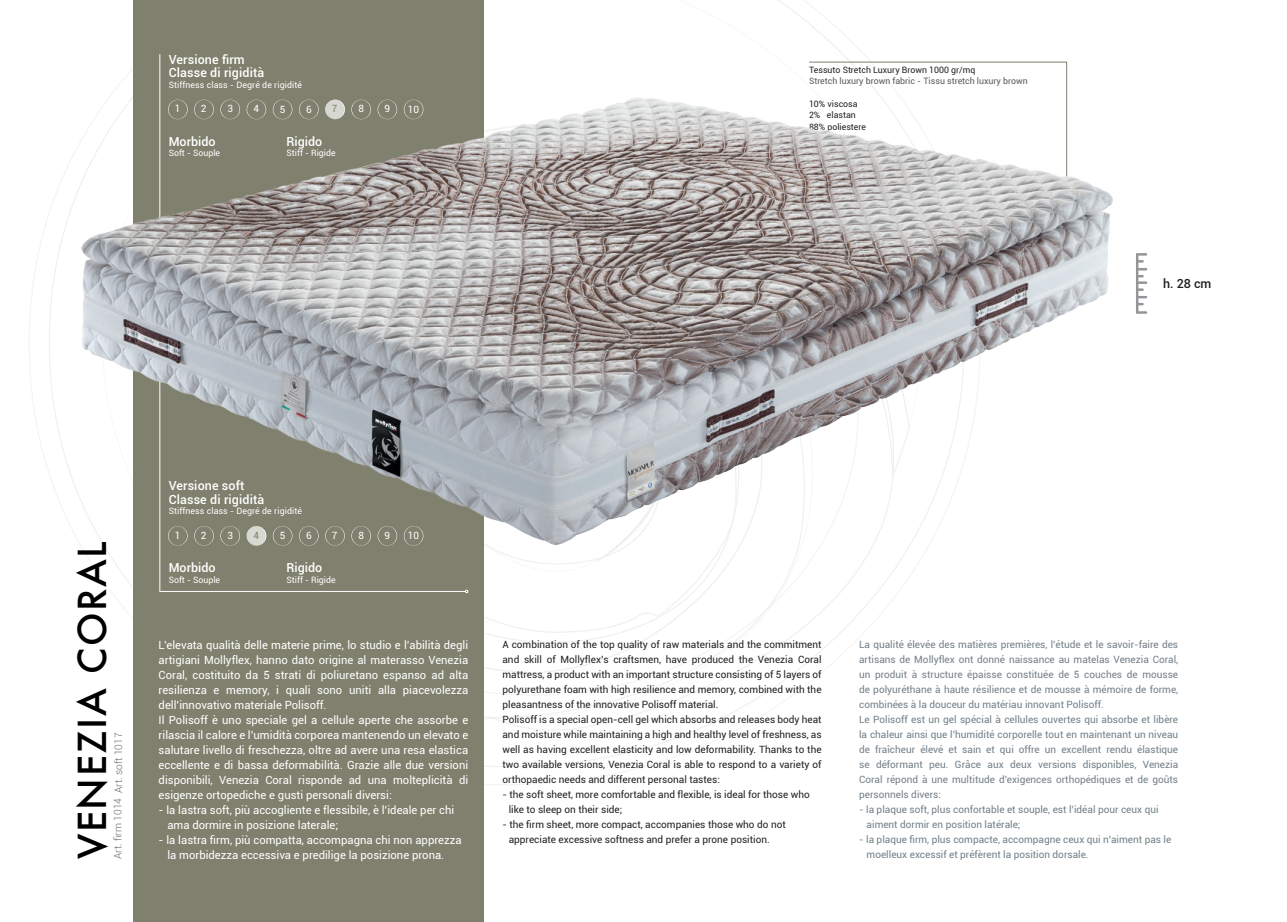
<style>
.page{position:relative;width:1287px;height:922px;background:#fff}
.page>*{position:absolute;margin:0;border:0;box-sizing:border-box;transform-origin:0 0}
.t1{font:500 37.5px "Futura";letter-spacing:.04em;color:#000}
.t2{font:500 12.5px/13.8px "Roboto";letter-spacing:.01em;color:#fff}
.t3{font:500 12.5px "Roboto";color:#231f20}
.t4{font:11.25px/15px "Roboto";color:#fff}
.t5{font:300 10.25px "Roboto";color:#6c6d70}
.t6{font:10px/15px "Roboto";color:#727f87}
.t7{font:10px/15px "Roboto";color:#231f20}
.t8{font:10px "Roboto";color:#fff}
.t9{font:10px "Roboto";color:#80806e}
.t10{font:8.75px "Roboto";letter-spacing:.01em;color:#fff}
.t11{font:8.75px/11.2px "Roboto";color:#231f20}
.t12{font:8.75px "Roboto";color:#57585a}
</style>
<div class="page">
<div style="left:133px;top:0;width:351px;height:921px;background:#80806e"></div>
<img style="left:29px;top:0;width:1119px;height:717px">
<p class="t2" style="left:169px;top:52px;width:97px">Versione firm<br>Classe di rigidità</p>
<p class="t10" style="left:169px;top:79px;width:135px">Stiffness class - Degré de rigidité</p>
<p class="t8" style="left:175px;top:102px;width:7px">1</p>
<p class="t8" style="left:201px;top:102px;width:7px">2</p>
<p class="t8" style="left:227px;top:102px;width:7px">3</p>
<p class="t8" style="left:253px;top:102px;width:7px">4</p>
<p class="t8" style="left:280px;top:102px;width:7px">5</p>
<p class="t8" style="left:306px;top:102px;width:7px">6</p>
<p class="t9" style="left:332px;top:102px;width:7px">7</p>
<p class="t8" style="left:358px;top:102px;width:7px">8</p>
<p class="t8" style="left:384px;top:102px;width:7px">9</p>
<p class="t8" style="left:408px;top:102px;width:13px">10</p>
<p class="t2" style="left:286px;top:134px;width:37px">Rigido</p>
<p class="t10" style="left:286px;top:147px;width:51px">Stiff - Rigide</p>
<p class="t2" style="left:169px;top:134px;width:48px">Morbido</p>
<p class="t10" style="left:169px;top:147px;width:53px">Soft - Souple</p>
<p class="t11" style="left:809px;top:64px;width:168px">Tessuto Stretch Luxury Brown 1000 gr/mq</p>
<p class="t12" style="left:809px;top:75px;width:220px">Stretch luxury brown fabric - Tissu stretch luxury brown</p>
<p class="t11" style="left:809px;top:98px;width:59px">10% viscosa<br>2% elastan<br>88% poliestere</p>
<p class="t3" style="left:1162px;top:275px;width:50px">h. 28 cm</p>
<h1 class="t1" style="left:67px;top:859px;width:319px;rotate:-90deg">VENEZIA CORAL</h1>
<p class="t5" style="left:111px;top:793px;width:62px;rotate:-90deg">Art. soft 1017</p>
<p class="t5" style="left:111px;top:859px;width:63px;rotate:-90deg">Art. firm 1014</p>
<p class="t2" style="left:169px;top:478px;width:97px">Versione soft<br>Classe di rigidità</p>
<p class="t10" style="left:169px;top:505px;width:135px">Stiffness class - Degré de rigidité</p>
<p class="t8" style="left:175px;top:528px;width:7px">1</p>
<p class="t8" style="left:201px;top:528px;width:7px">2</p>
<p class="t8" style="left:227px;top:528px;width:7px">3</p>
<p class="t9" style="left:253px;top:528px;width:7px">4</p>
<p class="t8" style="left:280px;top:528px;width:7px">5</p>
<p class="t8" style="left:306px;top:528px;width:7px">6</p>
<p class="t8" style="left:332px;top:528px;width:7px">7</p>
<p class="t8" style="left:358px;top:528px;width:7px">8</p>
<p class="t8" style="left:384px;top:528px;width:7px">9</p>
<p class="t8" style="left:408px;top:528px;width:13px">10</p>
<p class="t2" style="left:286px;top:560px;width:37px">Rigido</p>
<p class="t10" style="left:286px;top:573px;width:51px">Stiff - Rigide</p>
<p class="t2" style="left:169px;top:560px;width:48px">Morbido</p>
<p class="t10" style="left:169px;top:573px;width:53px">Soft - Souple</p>
<p class="t4" style="left:159px;top:636px;width:311px">L’elevata qualità delle materie prime, lo studio e l’abilità degli artigiani Mollyflex, hanno dato origine al materasso Venezia Coral, costituito da 5 strati di poliuretano espanso ad alta resilienza e memory, i quali sono uniti alla piacevolezza dell’innovativo materiale Polisoff.<br>Il Polisoff è uno speciale gel a cellule aperte che assorbe e rilascia il calore e l’umidità corporea mantenendo un elevato e salutare livello di freschezza, oltre ad avere una resa elastica eccellente e di bassa deformabilità. Grazie alle due versioni disponibili, Venezia Coral risponde ad una molteplicità di esigenze ortopediche e gusti personali diversi:</p>
<p class="t4" style="left:167px;top:801px;width:288px;text-indent:-9px">- la lastra soft, più accogliente e flessibile, è l’ideale per chi ama dormire in posizione laterale;</p>
<p class="t4" style="left:159px;top:831px;width:304px">- la lastra firm, più compatta, accompagna chi non apprezza</p>
<p class="t4" style="left:167px;top:846px;width:278px">la morbidezza eccessiva e predilige la posizione prona.</p>
<p class="t7" style="left:502px;top:636px;width:320px">A combination of the top quality of raw materials and the commitment and skill of Mollyflex’s craftsmen, have produced the Venezia Coral mattress, a product with an important structure consisting of 5 layers of polyurethane foam with high resilience and memory, combined with the pleasantness of the innovative Polisoff material.<br>Polisoff is a special open-cell gel which absorbs and releases body heat and moisture while maintaining a high and healthy level of freshness, as well as having excellent elasticity and low deformability. Thanks to the two available versions, Venezia Coral is able to respond to a variety of orthopaedic needs and different personal tastes:</p>
<p class="t7" style="left:508px;top:786px;width:302px;text-indent:-6px">- the soft sheet, more comfortable and flexible, is ideal for those who like to sleep on their side;</p>
<p class="t7" style="left:508px;top:816px;width:278px;text-indent:-6px">- the firm sheet, more compact, accompanies those who do not appreciate excessive softness and prefer a prone position.</p>
<p class="t6" style="left:859px;top:636px;width:320px">La qualité élevée des matières premières, l’étude et le savoir-faire des artisans de Mollyflex ont donné naissance au matelas Venezia Coral, un produit à structure épaisse constituée de 5 couches de mousse de polyuréthane à haute résilience et de mousse à mémoire de forme, combinées à la douceur du matériau innovant Polisoff.<br>Le Polisoff est un gel spécial à cellules ouvertes qui absorbe et libère la chaleur ainsi que l’humidité corporelle tout en maintenant un niveau de fraîcheur élevé et sain et qui offre un excellent rendu élastique se déformant peu. Grâce aux deux versions disponibles, Venezia Coral répond à une multitude d’exigences orthopédiques et de goûts personnels divers:</p>
<p class="t6" style="left:866px;top:801px;width:293px;text-indent:-8px">- la plaque soft, plus confortable et souple, est l’idéal pour ceux qui aiment dormir en position latérale;</p>
<p class="t6" style="left:866px;top:831px;width:306px;text-indent:-8px">- la plaque firm, plus compacte, accompagne ceux qui n’aiment pas le moelleux excessif et préfèrent la position dorsale.</p>
</div>
